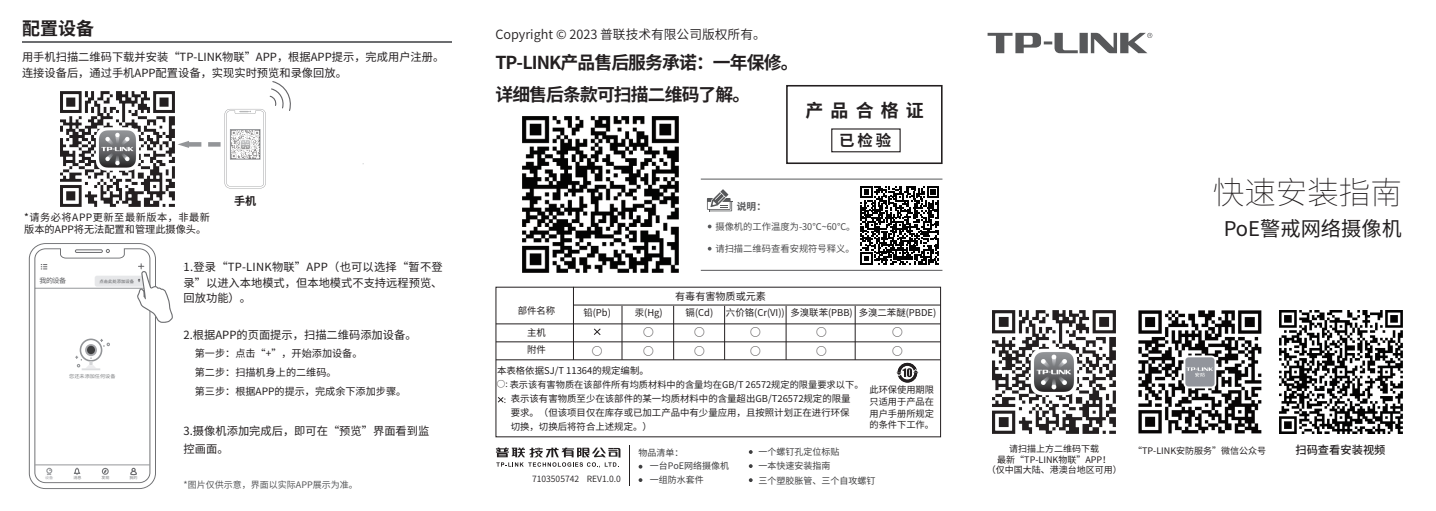
<style>
.page{position:relative;width:1436px;height:511px;background:#fff}
.page>*{position:absolute;margin:0;border:0;box-sizing:border-box;transform-origin:0 0}
.t1{font:200 31.5px "Source Han Sans CN";color:#231f20}
.t2{font:20.25px "Source Han Sans CN";color:#231f20}
.t3{font:700 18px "Source Han Sans CN";letter-spacing:.4em;color:#231f20}
.t4{font:700 17.78px/31.9px "Source Han Sans CN";letter-spacing:-.05em;color:#231f20}
.t5{font:700 15.3px "Source Han Sans CN";color:#231f20}
.t6{font:12.83px "Source Han Sans CN";color:#231f20}
.t7{font:11.25px/15.8px "Source Han Sans CN";color:#231f20}
.t8{font:500 11.25px "Source Han Sans CN";color:#231f20}
.t9{font:700 11.25px "Source Han Sans CN";color:#231f20}
.t10{font:10.58px "Source Han Sans CN";color:#231f20}
.t11{font:10.12px/18.7px "Source Han Sans CN";color:#231f20}
.t12{font:700 9.67px "Source Han Sans CN";color:#57585a}
.t13{font:9.45px/13.7px "Source Han Sans CN";color:#231f20}
.t14{font:9.22px/11.5px "Source Han Sans CN";color:#231f20;text-align:justify}
.t15{font:9.22px "Source Han Sans CN";color:#3e3e3f}
.t16{font:9px/10.8px "Source Han Sans CN";color:#231f20;text-align:center}
.t17{font:9px/13.5px "Source Han Sans CN";color:#3e3e3f}
.t18{font:9px "Source Han Sans CN";color:#57585a}
.t19{font:8.55px "Source Han Sans CN";color:#231f20}
.t20{font:8.55px "Source Han Sans CN";color:#231f20}
.t21{font:500 6.75px "Source Han Sans CN";color:#737477;scale:1.04 1}
.t22{font:4.95px "Source Han Sans CN";color:#7e8083;scale:1.04 1}
.t23{font:500 4.27px "Source Han Sans CN";color:#737477}
.t24{font:3.82px "Source Han Sans CN";color:#76787b;scale:1.04 1}
.t25{font:3.82px "Source Han Sans CN";color:#a4a5a9;scale:1.04 1}
.s1{font-size:8.55px}
</style>
<div class="page">
<svg style="left:987px;top:33px;width:165px;height:20px"></svg>
<img style="left:992px;top:310px;width:123px;height:123px">
<img style="left:1138px;top:310px;width:122px;height:123px">
<div style="left:786px;top:85px;width:156px;height:79px;border:2px solid #231f20"></div>
<div style="left:831px;top:128px;width:69px;height:24px;border:1px solid #231f20"></div>
<svg style="left:896px;top:362px;width:23px;height:20px"></svg>
<hr style="left:496px;top:341px;width:444px;height:1px;background:#231f20">
<hr style="left:496px;top:359px;width:444px;height:1px;background:#231f20">
<hr style="left:496px;top:323px;width:444px;height:1px;background:#231f20">
<hr style="left:573px;top:304px;width:367px;height:1px;background:#231f20">
<hr style="left:573px;top:286px;width:1px;height:73px;background:#231f20">
<hr style="left:621px;top:305px;width:1px;height:54px;background:#231f20">
<hr style="left:673px;top:305px;width:1px;height:54px;background:#231f20">
<hr style="left:724px;top:305px;width:1px;height:54px;background:#231f20">
<hr style="left:785px;top:305px;width:1px;height:54px;background:#231f20">
<hr style="left:854px;top:305px;width:1px;height:54px;background:#231f20">
<svg style="left:497px;top:397px;width:6px;height:5px"></svg>
<svg style="left:594px;top:328px;width:7px;height:7px"></svg>
<img style="left:522px;top:117px;width:156px;height:155px">
<svg style="left:178px;top:141px;width:40px;height:7px"></svg>
<svg style="left:225px;top:81px;width:66px;height:107px"></svg>
<img style="left:60px;top:92px;width:114px;height:114px">
<img style="left:231px;top:130px;width:28px;height:28px">
<hr style="left:22px;top:41px;width:429px;height:2px;background:#6c6d70">
<svg style="left:29px;top:243px;width:122px;height:245px"></svg>
<svg style="left:34px;top:248px;width:139px;height:237px"></svg>
<svg style="left:638px;top:464px;width:4px;height:4px"></svg>
<hr style="left:628px;top:445px;width:1px;height:41px;background:#231f20">
<svg style="left:496px;top:447px;width:124px;height:20px"></svg>
<img style="left:1279px;top:310px;width:122px;height:123px">
<svg style="left:860px;top:186px;width:78px;height:78px"></svg>
<svg style="left:707px;top:189px;width:25px;height:22px"></svg>
<hr style="left:700px;top:178px;width:242px;height:1px;background:#57585a">
<hr style="left:700px;top:270px;width:242px;height:1px;background:#57585a">
<svg style="left:707px;top:224px;width:4px;height:4px"></svg>
<svg style="left:707px;top:246px;width:4px;height:4px"></svg>
<h3 class="t3" style="left:22px;top:18px;width:74px">配置设备</h3>
<p class="t7" style="left:22px;top:49px;width:424px">用手机扫描二维码下载并安装“TP-LINK物联”APP，根据APP提示，完成用户注册。连接设备后，通过手机APP配置设备，实现实时预览和录像回放。</p>
<p class="t11" style="left:24px;top:211px;width:187px;line-height:12.4px">*请务必将APP更新至最新版本，非最新版本的APP将无法配置和管理此摄像头。</p>
<p class="t9" style="left:234px;top:194px;width:24px">手机</p>
<p class="t21" style="left:39px;top:277px;width:27px">我的设备</p>
<p class="t23" style="left:100px;top:278px;width:36px">点击此处添加设备</p>
<p class="t22" style="left:69px;top:373px;width:46px">您还未添加任何设备</p>
<p class="t25" style="left:45px;top:474px;width:9px">设备</p>
<p class="t24" style="left:73px;top:475px;width:9px">消息</p>
<p class="t24" style="left:101px;top:475px;width:9px">发现</p>
<p class="t24" style="left:129px;top:474px;width:9px">我的</p>
<p class="t7" style="left:183px;top:259px;width:261px;text-align:justify">1.登录“TP-LINK物联”APP（也可以选择“暂不登录”以进入本地模式，但本地模式不支持远程预览、回放功能）。</p>
<p class="t7" style="left:183px;top:327px;width:234px">2.根据APP的页面提示，扫描二维码添加设备。</p>
<p class="t11" style="left:195px;top:344px;width:213px">第一步：点击“+”，开始添加设备。<br>第二步：扫描机身上的二维码。<br>第三步：根据APP的提示，完成余下添加步骤。</p>
<p class="t7" style="left:183px;top:422px;width:247px;line-height:18px">3.摄像机添加完成后，即可在“预览”界面看到监控画面。</p>
<p class="t18" style="left:183px;top:479px;width:176px">*图片仅供示意，界面以实际APP展示为准。</p>
<p class="t6" style="left:495px;top:27px;width:272px">Copyright © 2023 普联技术有限公司版权所有。</p>
<h3 class="t4" style="left:495px;top:47px;width:304px">TP-LINK产品售后服务承诺：一年保修。详细售后条款可扫描二维码了解。</h3>
<h3 class="t3" style="left:805px;top:100px;width:120px">产品合格证</h3>
<h3 class="t5" style="left:838px;top:132px;width:54px">已检验</h3>
<p class="t12" style="left:736px;top:201px;width:31px">说明：</p>
<p class="t15" style="left:715px;top:221px;width:142px">摄像机的工作温度为-30℃~60℃。</p>
<p class="t15" style="left:715px;top:243px;width:141px">请扫描二维码查看安规符号释义。</p>
<p class="t11" style="left:675px;top:286px;width:92px">有毒有害物质或元素</p>
<p class="t13" style="left:517px;top:304px;width:39px">部件名称</p>
<p class="t13" style="left:527px;top:324px;width:20px;line-height:17.1px">主机附件</p>
<p class="t13" style="left:583px;top:305px;width:29px">铅(Pb)</p>
<p class="t13" style="left:634px;top:306px;width:29px">汞(Hg)</p>
<p class="t13" style="left:685px;top:306px;width:29px">镉(Cd)</p>
<p class="t13" style="left:725px;top:306px;width:60px">六价铬(Cr(VI))</p>
<p class="t13" style="left:858px;top:306px;width:79px">多溴二苯醚(PBDE)</p>
<p class="t13" style="left:790px;top:306px;width:64px">多溴联苯(PBB)</p>
<p class="t10" style="left:643px;top:326px;width:12px">○</p>
<p class="t10" style="left:694px;top:326px;width:12px">○</p>
<p class="t10" style="left:750px;top:326px;width:12px">○</p>
<p class="t10" style="left:816px;top:326px;width:12px">○</p>
<p class="t10" style="left:892px;top:326px;width:12px">○</p>
<p class="t10" style="left:643px;top:344px;width:12px">○</p>
<p class="t10" style="left:694px;top:344px;width:12px">○</p>
<p class="t10" style="left:750px;top:344px;width:12px">○</p>
<p class="t10" style="left:816px;top:344px;width:12px">○</p>
<p class="t10" style="left:892px;top:344px;width:12px">○</p>
<p class="t14" style="left:496px;top:378px;width:368px"><span class="s1">○:</span> 表示该有害物质在该部件所有均质材料中的含量均在GB/T 26572规定的限量要求以下。</p>
<p class="t10" style="left:591px;top:344px;width:12px">○</p>
<p class="t13" style="left:497px;top:363px;width:153px">本表格依据SJ/T 11364的规定编制。</p>
<p class="t13" style="left:510px;top:391px;width:341px;text-align:justify">表示该有害物质至少在该部件的某一均质材料中的含量超出GB/T26572规定的限量要求。（但该项目仅在库存或已加工产品中有少量应用，且按照计划正在进行环保切换，切换后将符合上述规定。）</p>
<p class="t14" style="left:869px;top:384px;width:66px">此环保使用期限只适用于产品在用户手册所规定的条件下工作。</p>
<p class="t20" style="left:504px;top:394px;width:4px">:</p>
<p class="t19" style="left:532px;top:474px;width:90px">7103505742 REV1.0.0</p>
<p class="t17" style="left:638px;top:445px;width:47px">物品清单：</p>
<p class="t17" style="left:758px;top:445px;width:83px">一个螺钉孔定位标贴</p>
<p class="t17" style="left:649px;top:459px;width:81px">一台PoE网络摄像机一组防水套件</p>
<p class="t17" style="left:758px;top:459px;width:119px;line-height:14.2px">一本快速安装指南<br>三个塑胶胀管、三个自攻螺钉</p>
<h1 class="t1" style="left:1212px;top:175px;width:190px">快速安装指南</h1>
<h2 class="t2" style="left:1223px;top:217px;width:180px">PoE警戒网络摄像机</h2>
<p class="t16" style="left:986px;top:443px;width:136px">请扫描上方二维码下载<br>最新“TP-LINK物联”APP！<br>（仅中国大陆、港澳台地区可用）</p>
<p class="t16" style="left:1132px;top:445px;width:135px">“TP-LINK安防服务”微信公众号</p>
<p class="t8" style="left:1295px;top:443px;width:91px">扫码查看安装视频</p>
</div>
